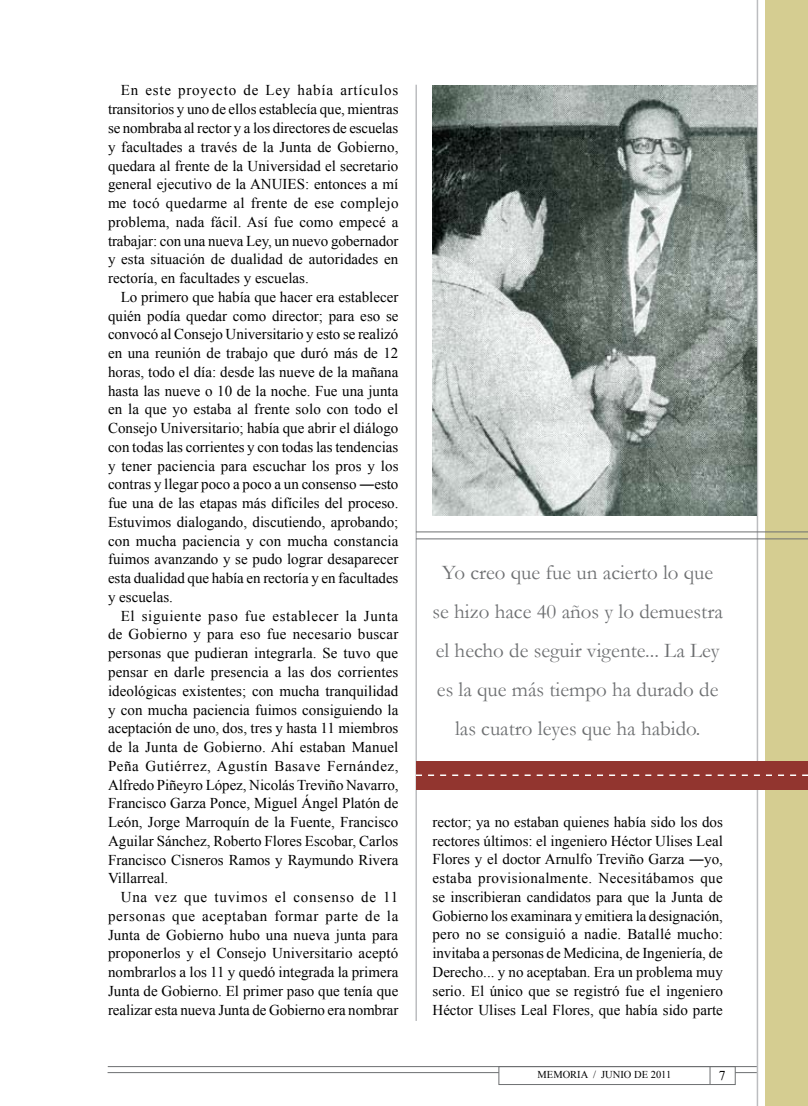
<style>
.page{position:relative;width:808px;height:1106px;background:#fff}
.page>*{position:absolute;margin:0;border:0;box-sizing:border-box;transform-origin:0 0}
.t1{font:21px/39px "Garamond";color:#6d6f71;text-align:center}
.t2{font:15px/18.8px "Times New Roman";color:#000;text-align:justify}
.t3{font:13.5px "Times New Roman";color:#000}
.t4{font:10.5px "Times New Roman";color:#000}
</style>
<div class="page">
<hr style="left:108px;top:1072px;width:650px;height:1px;background:#6d6f71">
<div style="left:498px;top:1066px;width:238px;height:18px;background:#fff"></div>
<hr style="left:108px;top:1066px;width:650px;height:1px;background:#6d6f71">
<svg style="left:710px;top:1067px;width:1px;height:17px"></svg>
<div style="left:765px;top:0;width:43px;height:1106px;background:#d5cd91"></div>
<hr style="left:757px;top:0;width:1px;height:1106px;background:#bcbdc0">
<img style="left:432px;top:85px;width:325px;height:431px">
<hr style="left:415px;top:85px;width:2px;height:935px;background:#bcbdc0">
<div style="left:417px;top:761px;width:391px;height:28px;background:#92352f"></div>
<svg style="left:416px;top:774px;width:392px;height:2px"></svg>
<hr style="left:416px;top:531px;width:392px;height:1px;background:#6d6f71">
<hr style="left:416px;top:538px;width:392px;height:1px;background:#6d6f71">
<p class="t2" style="left:108px;top:81px;width:292px;text-indent:13px">En este proyecto de Ley había artículos transitorios y uno de ellos establecía que, mientras se nombraba al rector y a los directores de escuelas y facultades a través de la Junta de Gobierno, quedara al frente de la Universidad el secretario general ejecutivo de la ANUIES: entonces a mí me tocó quedarme al frente de ese complejo problema, nada fácil. Así fue como empecé a trabajar: con una nueva Ley, un nuevo gobernador y esta situación de dualidad de autoridades en rectoría, en facultades y escuelas.</p>
<p class="t2" style="left:108px;top:287px;width:292px;text-indent:13px">Lo primero que había que hacer era establecer quién podía quedar como director; para eso se convocó al Consejo Universitario y esto se realizó en una reunión de trabajo que duró más de 12 horas, todo el día: desde las nueve de la mañana hasta las nueve o 10 de la noche. Fue una junta en la que yo estaba al frente solo con todo el Consejo Universitario; había que abrir el diálogo con todas las corrientes y con todas las tendencias y tener paciencia para escuchar los pros y los contras y llegar poco a poco a un consenso ―esto fue una de las etapas más difíciles del proceso.<br>Estuvimos dialogando, discutiendo, aprobando; con mucha paciencia y con mucha constancia fuimos avanzando y se pudo lograr desaparecer esta dualidad que había en rectoría y en facultades y escuelas.</p>
<p class="t2" style="left:108px;top:606px;width:292px;text-indent:13px">El siguiente paso fue establecer la Junta de Gobierno y para eso fue necesario buscar personas que pudieran integrarla. Se tuvo que pensar en darle presencia a las dos corrientes ideológicas existentes; con mucha tranquilidad y con mucha paciencia fuimos consiguiendo la aceptación de uno, dos, tres y hasta 11 miembros de la Junta de Gobierno. Ahí estaban Manuel Peña Gutiérrez, Agustín Basave Fernández, Alfredo Piñeyro López, Nicolás Treviño Navarro, Francisco Garza Ponce, Miguel Ángel Platón de León, Jorge Marroquín de la Fuente, Francisco Aguilar Sánchez, Roberto Flores Escobar, Carlos Francisco Cisneros Ramos y Raymundo Rivera Villarreal.</p>
<p class="t2" style="left:108px;top:887px;width:292px;text-indent:13px">Una vez que tuvimos el consenso de 11 personas que aceptaban formar parte de la Junta de Gobierno hubo una nueva junta para proponerlos y el Consejo Universitario aceptó nombrarlos a los 11 y quedó integrada la primera Junta de Gobierno. El primer paso que tenía que realizar esta nueva Junta de Gobierno era nombrar</p>
<h1 class="t1" style="left:433px;top:552px;width:292px">Yo creo que fue un acierto lo que se hizo hace 40 años y lo demuestra el hecho de seguir vigente... La Ley es la que más tiempo ha durado de las cuatro leyes que ha habido.</h1>
<p class="t2" style="left:432px;top:812px;width:292px">rector; ya no estaban quienes había sido los dos rectores últimos: el ingeniero Héctor Ulises Leal Flores y el doctor Arnulfo Treviño Garza ―yo, estaba provisionalmente. Necesitábamos que se inscribieran candidatos para que la Junta de Gobierno los examinara y emitiera la designación, pero no se consiguió a nadie. Batallé mucho: invitaba a personas de Medicina, de Ingeniería, de Derecho... y no aceptaban. Era un problema muy serio. El único que se registró fue el ingeniero Héctor Ulises Leal Flores, que había sido parte</p>
<p class="t4" style="left:538px;top:1067px;width:135px">MEMORIA / JUNIO DE 2011</p>
<p class="t3" style="left:719px;top:1066px;width:8px">7</p>
</div>
